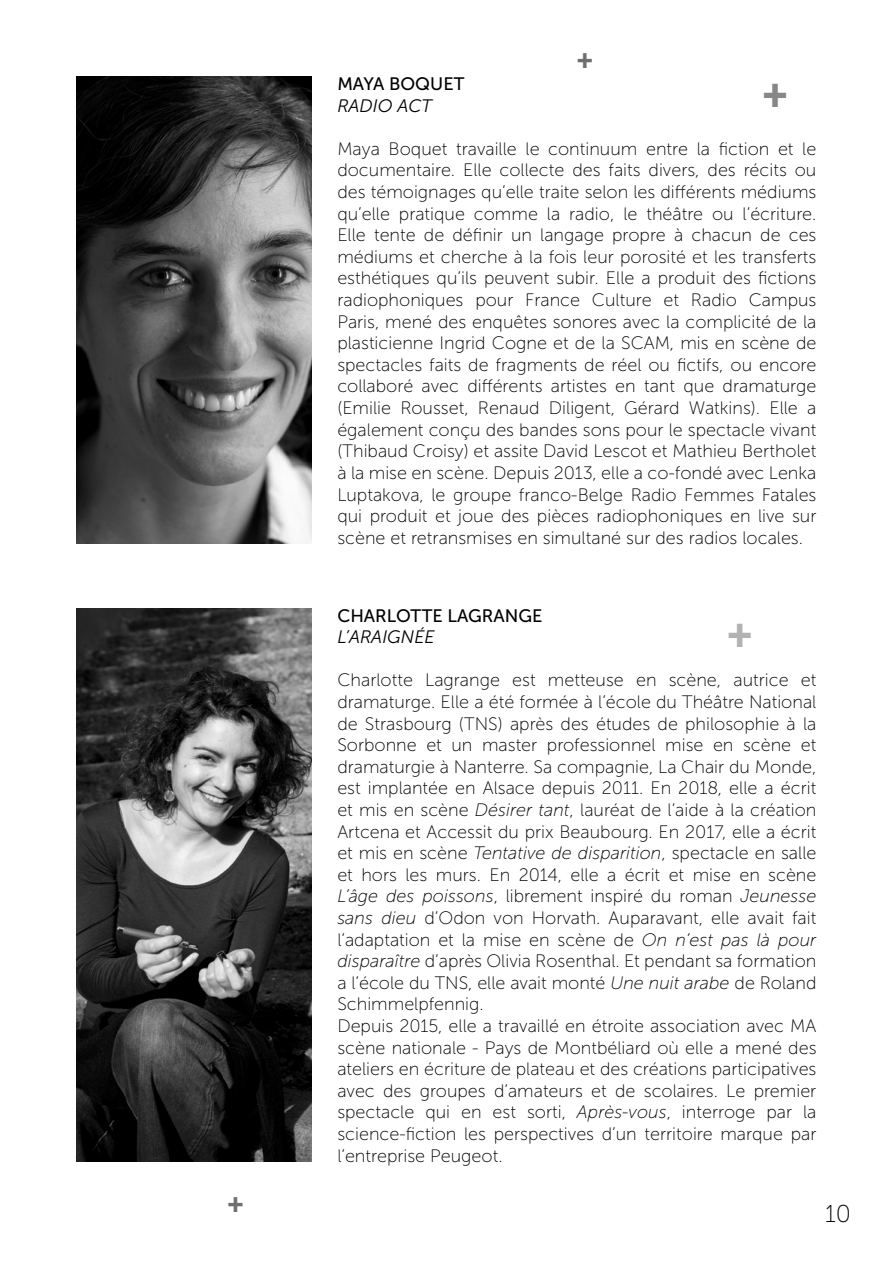
<style>
.page{position:relative;width:893px;height:1263px;background:#fff}
.page>*{position:absolute;margin:0;border:0;box-sizing:border-box;transform-origin:0 0}
.t1{font:40.35px "Museo Sans 900";color:#b3b2b2}
.t2{font:40.35px "Museo Sans 900";color:#878787}
.t3{font:25.8px "Museo Sans 900";color:#706f6f}
.t4{font:24.3px "Museo Sans 100";color:#000}
.t5{font:18px/21.6px "Museo Sans 100";color:#000;text-align:justify}
.t6{font:18px "Museo Sans 500";color:#000}
.t7{font:italic 18px "Museo Sans 300";color:#000}
.s1{font-style:italic}
</style>
<div class="page">
<img style="left:77px;top:77px;width:235px;height:466px">
<img style="left:77px;top:608px;width:235px;height:553px">
<h2 class="t3" style="left:227px;top:1188px;width:18px">+</h2>
<h2 class="t3" style="left:577px;top:44px;width:18px">+</h2>
<p class="t6" style="left:337px;top:74px;width:129px">MAYA BOQUET</p>
<p class="t7" style="left:337px;top:96px;width:96px">RADIO ACT</p>
<p class="t5" style="left:337px;top:138px;width:481px">Maya Boquet travaille le continuum entre la fiction et le documentaire. Elle collecte des faits divers, des récits ou des témoignages qu’elle traite selon les différents médiums qu’elle pratique comme la radio, le théâtre ou l’écriture.<br>Elle tente de définir un langage propre à chacun de ces médiums et cherche à la fois leur porosité et les transferts esthétiques qu’ils peuvent subir. Elle a produit des fictions radiophoniques pour France Culture et Radio Campus Paris, mené des enquêtes sonores avec la complicité de la plasticienne Ingrid Cogne et de la SCAM, mis en scène de spectacles faits de fragments de réel ou fictifs, ou encore collaboré avec différents artistes en tant que dramaturge (Emilie Rousset, Renaud Diligent, Gérard Watkins). Elle a également conçu des bandes sons pour le spectacle vivant (Thibaud Croisy) et assite David Lescot et Mathieu Bertholet à la mise en scène. Depuis 2013, elle a co-fondé avec Lenka Luptakova, le groupe franco-Belge Radio Femmes Fatales qui produit et joue des pièces radiophoniques en live sur scène et retransmises en simultané sur des radios locales.</p>
<h1 class="t2" style="left:762px;top:70px;width:27px">+</h1>
<p class="t6" style="left:337px;top:605px;width:207px">CHARLOTTE LAGRANGE</p>
<p class="t7" style="left:337px;top:627px;width:99px">L’ARAIGNÉE</p>
<p class="t5" style="left:337px;top:669px;width:481px;text-align:left">Charlotte Lagrange est metteuse en scène, autrice et dramaturge. Elle a été formée à l’école du Théâtre National de Strasbourg (TNS) après des études de philosophie à la Sorbonne et un master professionnel mise en scène et dramaturgie à Nanterre. Sa compagnie, La Chair du Monde, est implantée en Alsace depuis 2011. En 2018, elle a écrit et mis en scène <span class="s1">Désirer tant</span>, lauréat de l’aide à la création Artcena et Accessit du prix Beaubourg. En 2017, elle a écrit et mis en scène <span class="s1">Tentative de disparition</span>, spectacle en salle et hors les murs. En 2014, elle a écrit et mise en scène <span class="s1">L’âge des poissons</span>, librement inspiré du roman <span class="s1">Jeunesse sans dieu</span> d’Odon von Horvath. Auparavant, elle avait fait l’adaptation et la mise en scène de <span class="s1">On n’est pas là pour disparaître</span> d’après Olivia Rosenthal. Et pendant sa formation a l’école du TNS, elle avait monté <span class="s1">Une nuit arabe</span> de Roland Schimmelpfennig.<br>Depuis 2015, elle a travaillé en étroite association avec MA scène nationale - Pays de Montbéliard où elle a mené des ateliers en écriture de plateau et des créations participatives avec des groupes d’amateurs et de scolaires. Le premier spectacle qui en est sorti, <span class="s1">Après-vous</span>, interroge par la science-fiction les perspectives d’un territoire marque par l’entreprise Peugeot.</p>
<h1 class="t1" style="left:727px;top:610px;width:27px">+</h1>
<h3 class="t4" style="left:825px;top:1201px;width:27px">10</h3>
</div>
